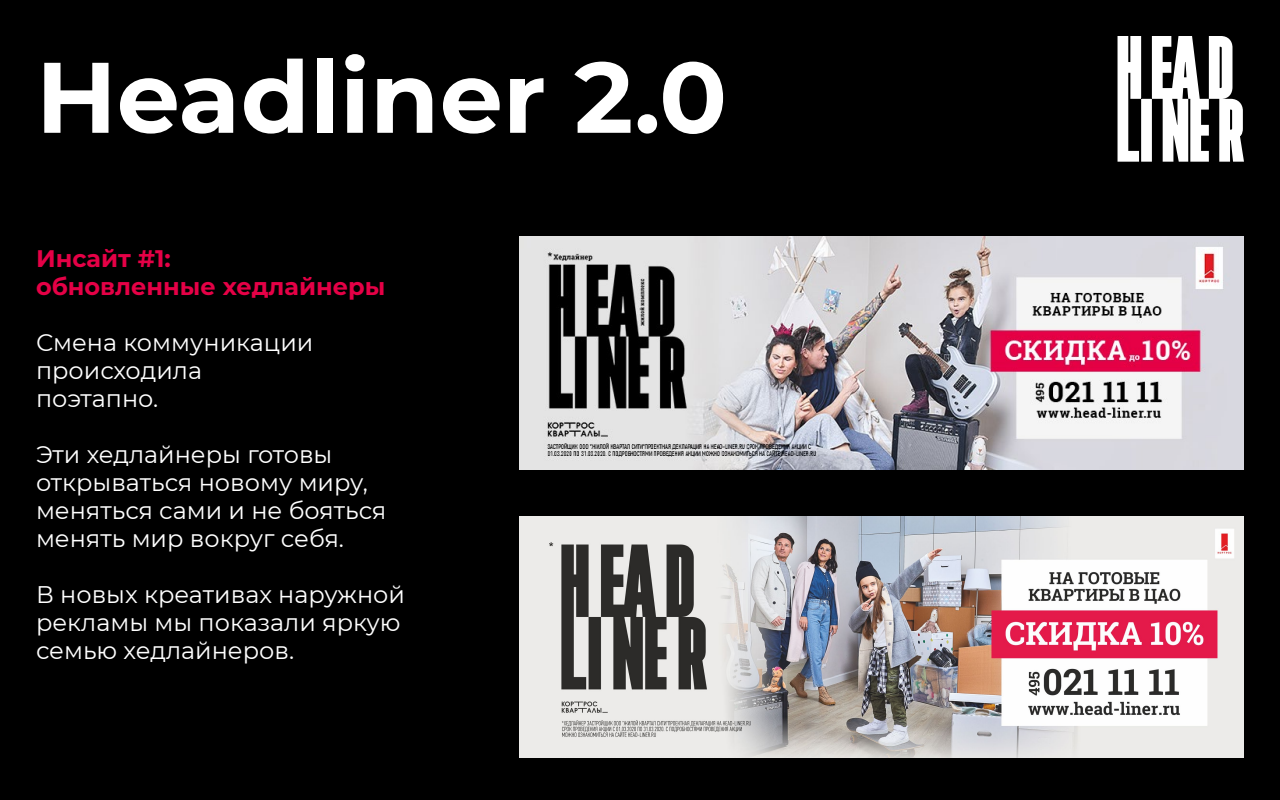
<style>
.page{position:relative;width:1280px;height:800px;background:#000}
.page>*{position:absolute;margin:0;border:0;box-sizing:border-box;transform-origin:0 0}
.t1{font:700 100px "Montserrat";color:#fff}
.t2{font:24px/28px "Montserrat";color:#fff}
.t3{font:700 24px/28px "Montserrat";color:#e50046}
</style>
<div class="page">
<svg style="left:1118px;top:36px;width:126px;height:126px"></svg>
<img style="left:520px;top:236px;width:724px;height:234px">
<img style="left:520px;top:516px;width:724px;height:241px">
<h1 class="t1" style="left:36px;top:25px;width:693px">Headliner 2.0</h1>
<p class="t3" style="left:36px;top:244px;width:351px">Инсайт #1:<br>обновленные хедлайнеры</p>
<p class="t2" style="left:36px;top:328px;width:279px">Смена коммуникации происходила поэтапно.</p>
<p class="t2" style="left:36px;top:440px;width:352px">Эти хедлайнеры готовы открываться новому миру, меняться сами и не бояться менять мир вокруг себя.</p>
<p class="t2" style="left:36px;top:580px;width:371px">В новых креативах наружной рекламы мы показали яркую семью хедлайнеров.</p>
</div>
